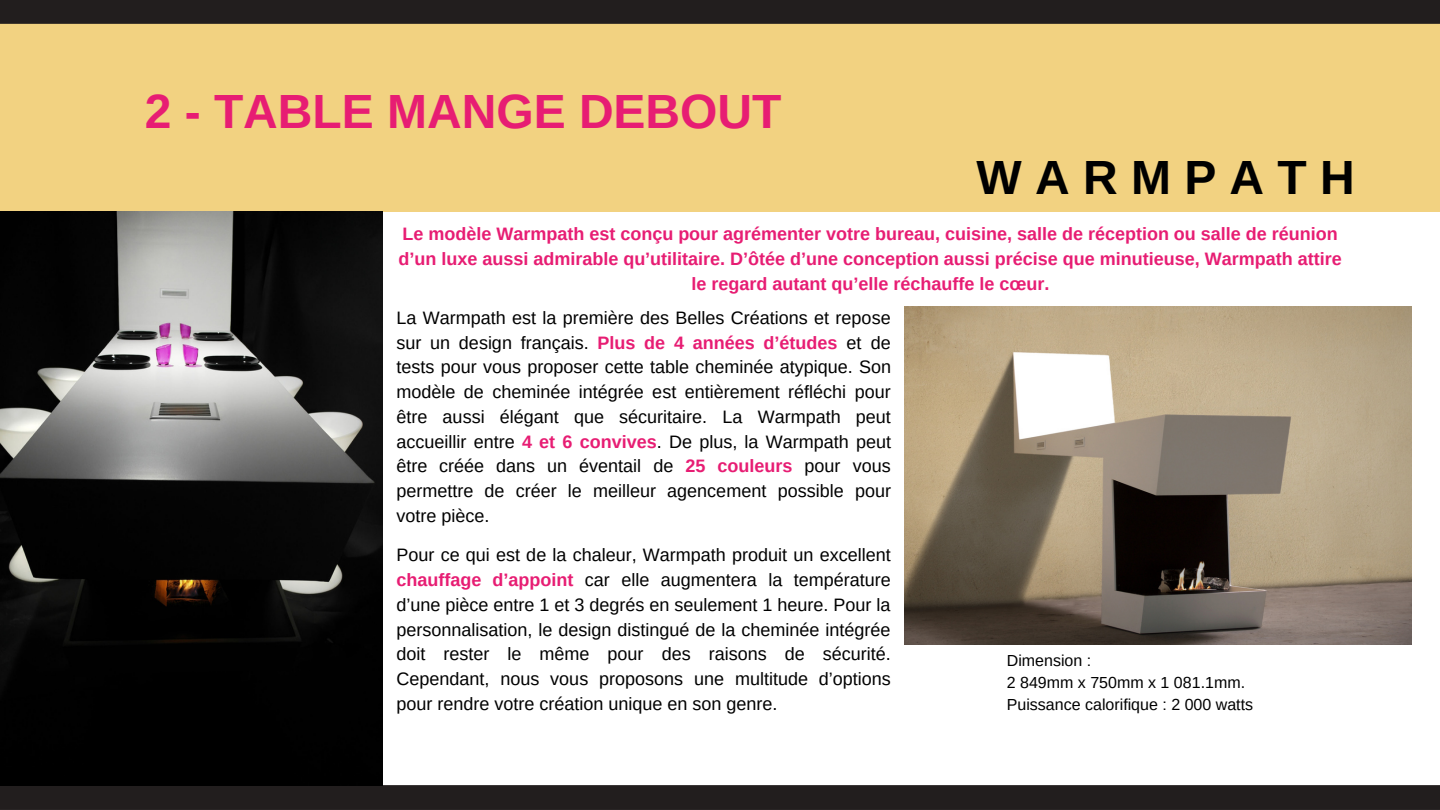
<style>
.page{position:relative;width:1440px;height:810px;background:#fff}
.page>*{position:absolute;margin:0;border:0;box-sizing:border-box;transform-origin:0 0}
.t1{font:700 48px "Arimo";color:#e71d73}
.t2{font:700 48px "Arimo";color:#000}
.t3{font:18px/24.8px "Arimo";color:#000;text-align:justify}
.t4{font:700 18px/24.8px "Arimo";color:#e71d73;text-align:center}
.t5{font:16px "Arimo";color:#000}
.s1{font-weight:700;color:#e71d73}
</style>
<div class="page">
<div style="left:0;top:0;width:1440px;height:212px;background:#f2d281"></div>
<div style="left:0;top:0;width:1440px;height:24px;background:#221e1e"></div>
<div style="left:0;top:785px;width:1440px;height:25px;background:#221e1e"></div>
<img style="left:0;top:212px;width:382px;height:573px">
<img style="left:905px;top:307px;width:506px;height:337px">
<p class="t1" style="left:145px;top:85px;width:638px">2 - TABLE MANGE DEBOUT</p>
<p class="t2" style="left:977px;top:151px;width:380px">W A R M P A T H</p>
<p class="t4" style="left:399px;top:222px;width:945px">Le modèle Warmpath est conçu pour agrémenter votre bureau, cuisine, salle de réception ou salle de réunion d’un luxe aussi admirable qu’utilitaire. D’ôtée d’une conception aussi précise que minutieuse, Warmpath attire le regard autant qu’elle réchauffe le cœur.</p>
<p class="t3" style="left:396px;top:305px;width:496px">La Warmpath est la première des Belles Créations et repose sur un design français. <span class="s1">Plus de 4 années d’études</span> et de tests pour vous proposer cette table cheminée atypique. Son modèle de cheminée intégrée est entièrement réfléchi pour être aussi élégant que sécuritaire. La Warmpath peut accueillir entre <span class="s1">4 et 6 convives</span>. De plus, la Warmpath peut être créée dans un éventail de <span class="s1">25 couleurs</span> pour vous permettre de créer le meilleur agencement possible pour votre pièce.</p>
<p class="t3" style="left:396px;top:543px;width:496px">Pour ce qui est de la chaleur, Warmpath produit un excellent <span class="s1">chauffage d’appoint</span> car elle augmentera la température d’une pièce entre 1 et 3 degrés en seulement 1 heure. Pour la personnalisation, le design distingué de la cheminée intégrée doit rester le même pour des raisons de sécurité.<br>Cependant, nous vous proposons une multitude d’options pour rendre votre création unique en son genre.</p>
<p class="t5" style="left:1007px;top:652px;width:86px">Dimension :</p>
<p class="t5" style="left:1007px;top:673px;width:240px">2 849mm x 750mm x 1 081.1mm.</p>
<p class="t5" style="left:1007px;top:695px;width:248px">Puissance calorifique : 2 000 watts</p>
</div>
